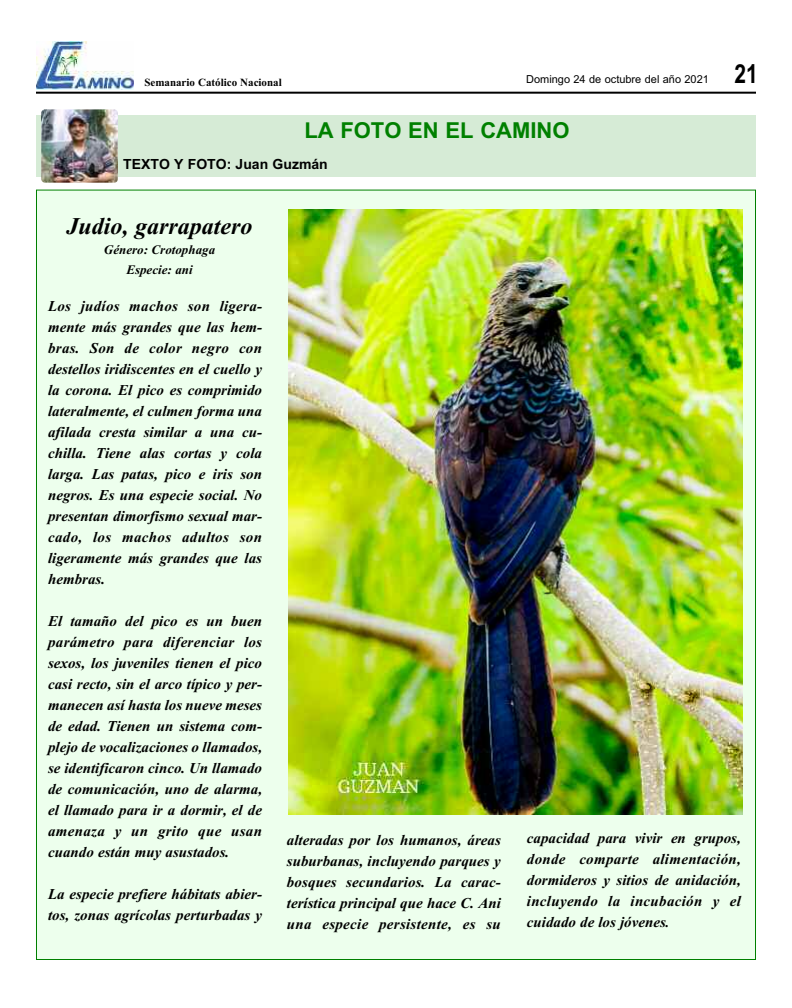
<style>
.page{position:relative;width:792px;height:1008px;background:#fff}
.page>*{position:absolute;margin:0;border:0;box-sizing:border-box;transform-origin:0 0}
.t1{font:700 26.2px "Arial";color:#000;scale:.8 1}
.t2{font:italic 700 24px "Times New Roman";color:#000}
.t3{font:22px "Arial Bold MT OTF";color:#008000}
.t4{font:italic 700 15px/21px "Times New Roman";color:#000;text-align:justify}
.t5{font:14px "Arial Bold MT OTF";color:#000}
.t6{font:italic 700 13px/20px "Times New Roman";color:#000;text-align:center}
.t7{font:11px "Arial";color:#000}
.t8{font:700 11px "Times New Roman";color:#000}
.s1{font-size:14px}
</style>
<div class="page">
<hr style="left:36px;top:92px;width:720px;height:2px;background:#000">
<img style="left:36px;top:41px;width:98px;height:49px">
<div style="left:37px;top:191px;width:718px;height:768px;background:#edffed"></div>
<div style="left:36px;top:115px;width:720px;height:61px;background:#d6ebd6"></div>
<img style="left:41px;top:109px;width:77px;height:74px;border-radius:4px">
<img style="left:289px;top:209px;width:454px;height:605px">
<p class="t8" style="left:144px;top:76px;width:139px">Semanario Católico Nacional</p>
<p class="t7" style="left:526px;top:73px;width:184px">Domingo 24 de octubre del año 2021</p>
<h1 class="t1" style="left:735px;top:59px;width:31px">21</h1>
<h3 class="t3" style="left:304px;top:117px;width:267px">LA FOTO EN EL CAMINO</h3>
<p class="t5" style="left:123px;top:156px;width:206px">TEXTO Y FOTO: Juan Guzmán</p>
<h2 class="t2" style="left:67px;top:212px;width:187px">Judio, garrapatero</h2>
<p class="t6" style="left:104px;top:240px;width:113px">Género: Crotophaga<br>Especie: ani</p>
<p class="t4" style="left:48px;top:296px;width:216px">Los judíos machos son ligera&shy;mente más grandes que las hem&shy;bras. Son de color negro con destellos iridiscentes en el cuello y la corona. El pico es comprimido lateralmente, el culmen forma una afilada cresta similar a una cu&shy;chilla. Tiene alas cortas y cola larga. Las patas, pico e iris son negros. Es una especie social. No presentan dimorfismo sexual mar&shy;cado, los machos adultos son ligeramente más grandes que las hembras.</p>
<p class="t4" style="left:48px;top:611px;width:216px">El tamaño del pico es un buen parámetro para diferenciar los sexos, los juveniles tienen el pico casi recto, sin el arco típico y per&shy;manecen así hasta los nueve meses de edad. Tienen un sistema com&shy;plejo de vocalizaciones o llamados, se identificaron cinco. Un llamado de comunicación, uno de alarma, el llamado para ir a dormir, el de amenaza y un grito que usan cuando están muy asustados.</p>
<p class="t4" style="left:48px;top:884px;width:216px">La especie prefiere hábitats abier&shy;tos, zonas agrícolas perturbadas y</p>
<p class="t4" style="left:287px;top:830px;width:216px">alteradas por los humanos, áreas suburbanas, incluyendo parques y bosques secundarios. La carac&shy;terística principal que hace C. Ani una especie persistente, es su</p>
<p class="t4" style="left:527px;top:828px;width:216px">capacidad para vivir en grupos, donde comparte alimentación, dormideros y sitios de anidación, incluyendo la incubación y el cuidado de los jóvenes<span class="s1">.</span></p>
</div>
